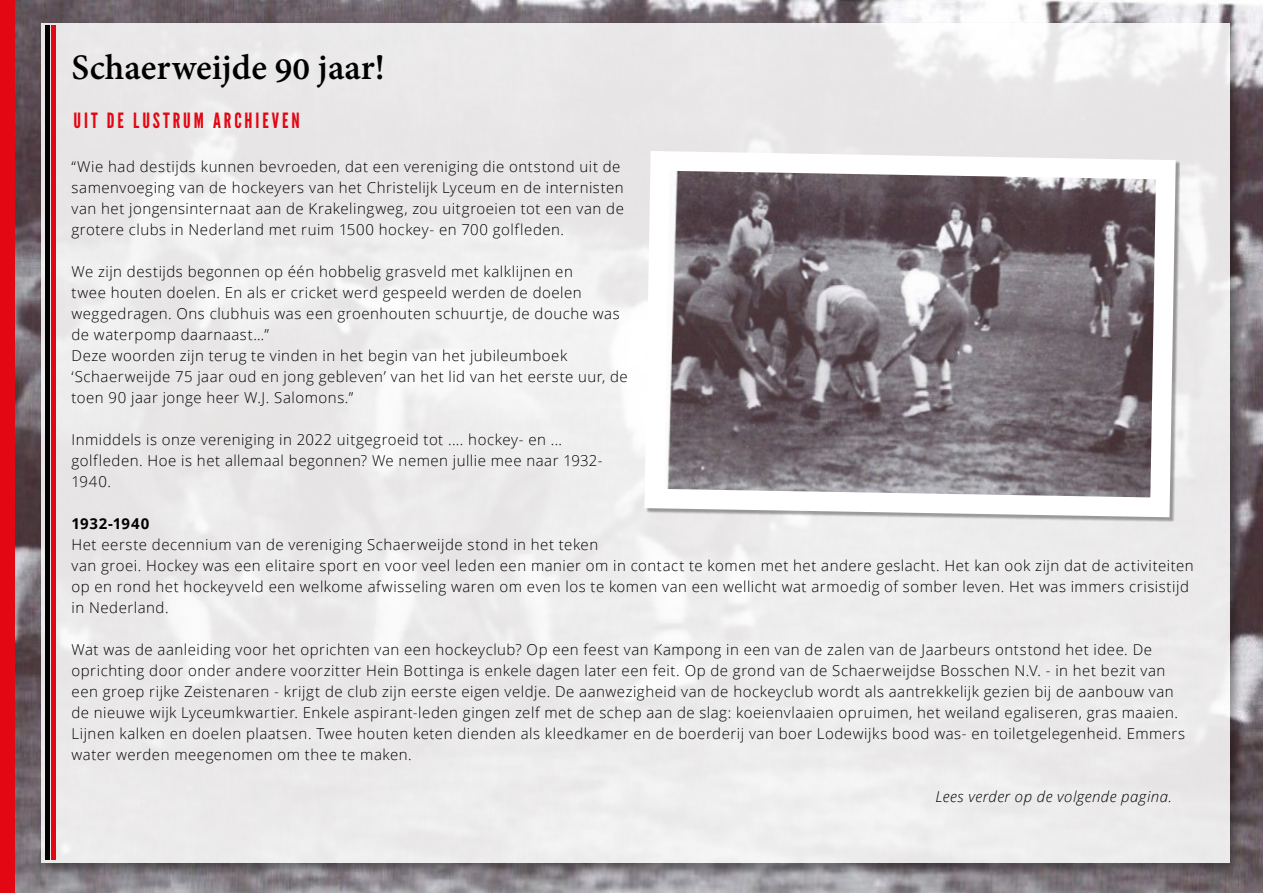
<style>
.page{position:relative;width:1263px;height:893px;background:#fff}
.page>*{position:absolute;margin:0;border:0;box-sizing:border-box;transform-origin:0 0}
.t1{font:700 39px "Adobe Devanagari";color:#000}
.t2{font:21px "League Gothic";letter-spacing:.14em;color:#e30613}
.t3{font:300 15px/21px "Open Sans";letter-spacing:.035em;color:#000}
.t4{font:italic 300 15px "Open Sans";letter-spacing:.03em;color:#000}
.t5{font:700 15px "Open Sans";letter-spacing:.045em;color:#000}
</style>
<div class="page">
<img style="left:14px;top:0;width:1249px;height:893px">
<div style="left:39px;top:20px;width:1204px;height:856px;background:#000;opacity:.4"></div>
<div style="left:41px;top:23px;width:1189px;height:839px;background:#eceaeb"></div>
<div style="left:0;top:0;width:14px;height:893px;background:#e30613"></div>
<svg style="left:634px;top:141px;width:552px;height:386px;background:#989196"></svg>
<hr style="left:46px;top:25px;width:4px;height:835px;background:#000">
<hr style="left:52px;top:25px;width:4px;height:835px;background:#e30613">
<h1 class="t1" style="left:71px;top:45px;width:315px">Schaerweijde 90 jaar!</h1>
<h2 class="t2" style="left:74px;top:108px;width:228px">UIT DE LUSTRUM ARCHIEVEN</h2>
<p class="t3" style="left:71px;top:156px;width:554px">“Wie had destijds kunnen bevroeden, dat een vereniging die ontstond uit de samenvoeging van de hockeyers van het Christelijk Lyceum en de internisten van het jongensinternaat aan de Krakelingweg, zou uitgroeien tot een van de grotere clubs in Nederland met ruim 1500 hockey- en 700 golfleden.</p>
<p class="t3" style="left:71px;top:261px;width:558px">We zijn destijds begonnen op één hobbelig grasveld met kalklijnen en<br>twee houten doelen. En als er cricket werd gespeeld werden de doelen weggedragen. Ons clubhuis was een groenhouten schuurtje, de douche was de waterpomp daarnaast…”<br>Deze woorden zijn terug te vinden in het begin van het jubileumboek ‘Schaerweijde 75 jaar oud en jong gebleven’ van het lid van het eerste uur, de toen 90 jaar jonge heer W.J. Salomons.”</p>
<p class="t3" style="left:71px;top:429px;width:532px">Inmiddels is onze vereniging in 2022 uitgegroeid tot .... hockey- en ... golfleden. Hoe is het allemaal begonnen? We nemen jullie mee naar 1932-<br>1940.</p>
<p class="t5" style="left:71px;top:513px;width:79px">1932-1940</p>
<p class="t3" style="left:71px;top:534px;width:1124px">Het eerste decennium van de vereniging Schaerweijde stond in het teken<br>van groei. Hockey was een elitaire sport en voor veel leden een manier om in contact te komen met het andere geslacht. Het kan ook zijn dat de activiteiten op en rond het hockeyveld een welkome afwisseling waren om even los te komen van een wellicht wat armoedig of somber leven. Het was immers crisistijd in Nederland.</p>
<p class="t3" style="left:71px;top:639px;width:1115px">Wat was de aanleiding voor het oprichten van een hockeyclub? Op een feest van Kampong in een van de zalen van de Jaarbeurs ontstond het idee. De oprichting door onder andere voorzitter Hein Bottinga is enkele dagen later een feit. Op de grond van de Schaerweijdse Bosschen N.V. - in het bezit van een groep rijke Zeistenaren - krijgt de club zijn eerste eigen veldje. De aanwezigheid van de hockeyclub wordt als aantrekkelijk gezien bij de aanbouw van de nieuwe wijk Lyceumkwartier. Enkele aspirant-leden gingen zelf met de schep aan de slag: koeienvlaaien opruimen, het weiland egaliseren, gras maaien.<br>Lijnen kalken en doelen plaatsen. Twee houten keten dienden als kleedkamer en de boerderij van boer Lodewijks bood was- en toiletgelegenheid. Emmers water werden meegenomen om thee te maken.</p>
<p class="t4" style="left:935px;top:787px;width:238px">Lees verder op de volgende pagina.</p>
</div>
